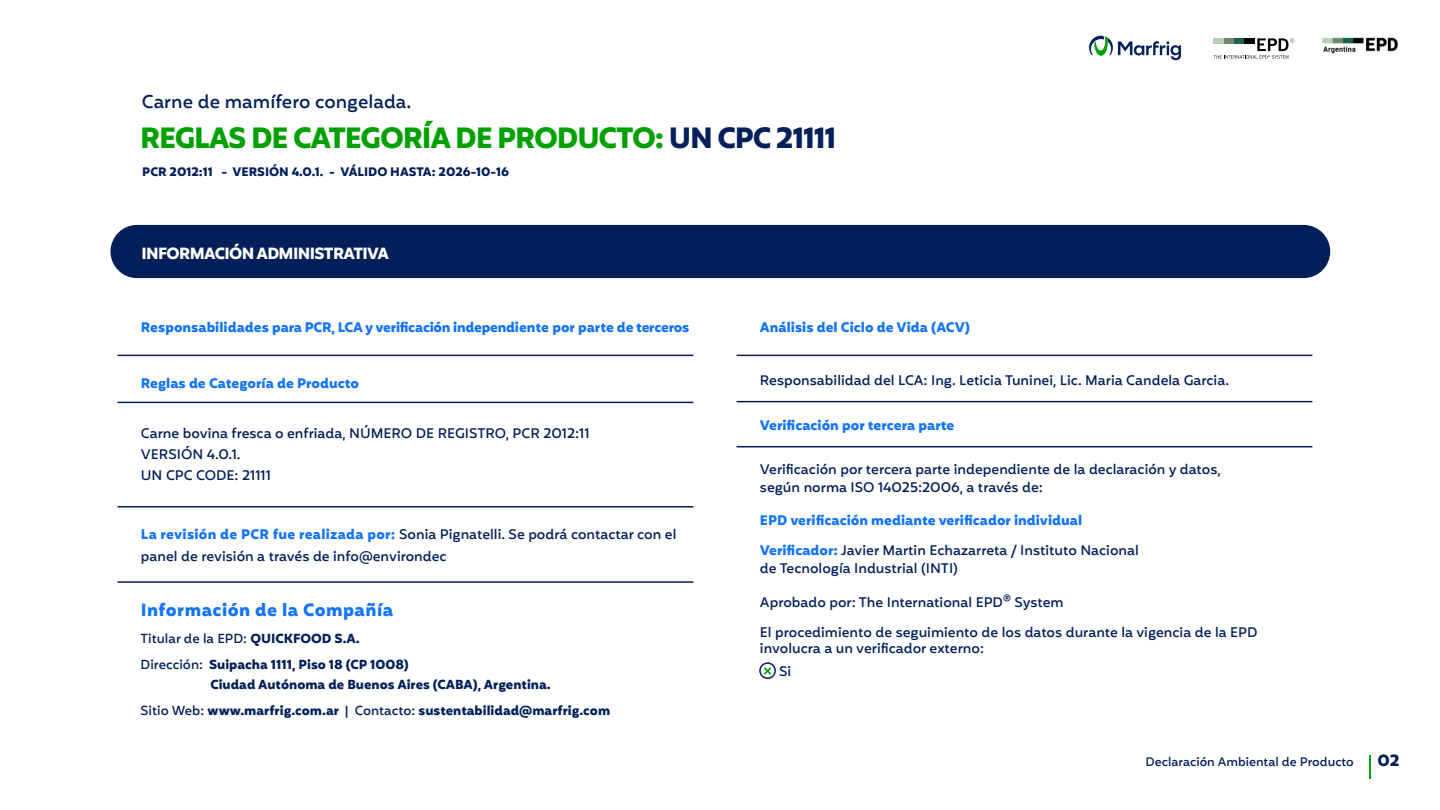
<style>
.page{position:relative;width:1440px;height:810px;background:#fff}
.page>*{position:absolute;margin:0;border:0;box-sizing:border-box;transform-origin:0 0}
.t1{font:700 28.5px "Mohr";letter-spacing:-.04em;color:#00a000}
.t2{font:500 18px "Mohr";color:#021f59}
.t3{font:700 17.25px "Mohr";letter-spacing:.025em;color:#1374fa}
.t4{font:700 15.75px "Mohr";letter-spacing:-.04em;color:#fff}
.t5{font:700 15.75px "Mohr";color:#021f59}
.t6{font:500 13.5px/21.1px "Mohr";color:#021f59}
.t7{font:700 13.5px "Mohr";color:#1374fa}
.t8{font:700 13.5px "Mohr";letter-spacing:-.02em;color:#1374fa}
.t9{font:700 12.75px/25.6px "Mohr";color:#021f59}
.t10{font:700 12px "Mohr";color:#021f59}
.t11{font:500 12px "Mohr";color:#021f59}
.s1{color:#021f59}
.s2{font-weight:700;color:#1374fa}
.s3{font-weight:500}
</style>
<div class="page">
<hr style="left:1369px;top:755px;width:2px;height:24px;background:#00a000">
<svg style="left:1089px;top:36px;width:92px;height:24px"></svg>
<div style="left:1213px;top:38px;width:11px;height:5px;background:#b4d0b6"></div>
<svg style="left:1214px;top:38px;width:80px;height:21px"></svg>
<img style="left:1322px;top:37px;width:76px;height:17px">
<div style="left:110px;top:225px;width:1220px;height:53px;background:#021f59;border-radius:27px"></div>
<hr style="left:118px;top:355px;width:575px;height:1px;background:#021f59">
<hr style="left:118px;top:402px;width:575px;height:1px;background:#021f59">
<hr style="left:118px;top:506px;width:575px;height:2px;background:#021f59">
<hr style="left:737px;top:355px;width:575px;height:1px;background:#021f59">
<hr style="left:737px;top:401px;width:575px;height:1px;background:#021f59">
<hr style="left:737px;top:446px;width:575px;height:1px;background:#021f59">
<div style="left:759px;top:662px;width:17px;height:17px;border:2px solid #021f59;border-radius:8px"></div>
<svg style="left:764px;top:667px;width:7px;height:8px"></svg>
<hr style="left:118px;top:581px;width:575px;height:2px;background:#021f59">
<h2 class="t2" style="left:142px;top:92px;width:271px">Carne de mamífero congelada.</h2>
<h1 class="t1" style="left:140px;top:121px;width:698px">REGLAS DE CATEGORÍA DE PRODUCTO: <span class="s1">UN CPC 21111</span></h1>
<p class="t10" style="left:142px;top:164px;width:368px">PCR 2012:11 - VERSIÓN 4.0.1. - VÁLIDO HASTA: 2026-10-16</p>
<p class="t4" style="left:141px;top:245px;width:249px">INFORMACIÓN ADMINISTRATIVA</p>
<p class="t8" style="left:141px;top:319px;width:550px">Responsabilidades para PCR, LCA y verificación independiente por parte de terceros</p>
<p class="t7" style="left:141px;top:375px;width:220px">Reglas de Categoría de Producto</p>
<p class="t6" style="left:141px;top:422px;width:450px">Carne bovina fresca o enfriada, NÚMERO DE REGISTRO, PCR 2012:11<br>VERSIÓN 4.0.1.<br>UN CPC CODE: 21111</p>
<p class="t6" style="left:141px;top:524px;width:537px"><span class="s2">La revisión de PCR fue realizada por:</span> Sonia Pignatelli. Se podrá contactar con el panel de revisión a través de info@environdec</p>
<p class="t3" style="left:141px;top:600px;width:254px">Información de la Compañía</p>
<p class="t9" style="left:141px;top:626px;width:270px"><span class="s3">Titular de la EPD:</span> QUICKFOOD S.A.<br><span class="s3">Dirección:</span> Suipacha 1111, Piso 18 (CP 1008)</p>
<p class="t9" style="left:141px;top:672px;width:471px;text-indent:70px">Ciudad Autónoma de Buenos Aires (CABA), Argentina.<br><span class="s3">Sitio Web:</span> www.marfrig.com.ar <span class="s3">| Contacto:</span> sustentabilidad@marfrig.com</p>
<p class="t7" style="left:760px;top:319px;width:212px">Análisis del Ciclo de Vida (ACV)</p>
<p class="t6" style="left:760px;top:369px;width:471px">Responsabilidad del LCA: Ing. Leticia Tuninei, Lic. Maria Candela Garcia.</p>
<p class="t7" style="left:760px;top:418px;width:196px">Verificación por tercera parte</p>
<p class="t6" style="left:760px;top:460px;width:462px;line-height:18.1px">Verificación por tercera parte independiente de la declaración y datos, según norma ISO 14025:2006, a través de:</p>
<p class="t7" style="left:760px;top:513px;width:324px">EPD verificación mediante verificador individual</p>
<p class="t6" style="left:760px;top:542px;width:380px;line-height:18.1px"><span class="s2">Verificador:</span> Javier Martin Echazarreta / Instituto Nacional de Tecnología Industrial (INTI)</p>
<p class="t6" style="left:760px;top:591px;width:305px">Aprobado por: The International EPD<sup>®</sup> System</p>
<p class="t6" style="left:760px;top:624px;width:499px;line-height:16.6px">El procedimiento de seguimiento de los datos durante la vigencia de la EPD involucra a un verificador externo:</p>
<p class="t6" style="left:779px;top:661px;width:14px">Si</p>
<p class="t11" style="left:1146px;top:755px;width:210px">Declaración Ambiental de Producto</p>
<p class="t5" style="left:1378px;top:752px;width:24px">02</p>
</div>
